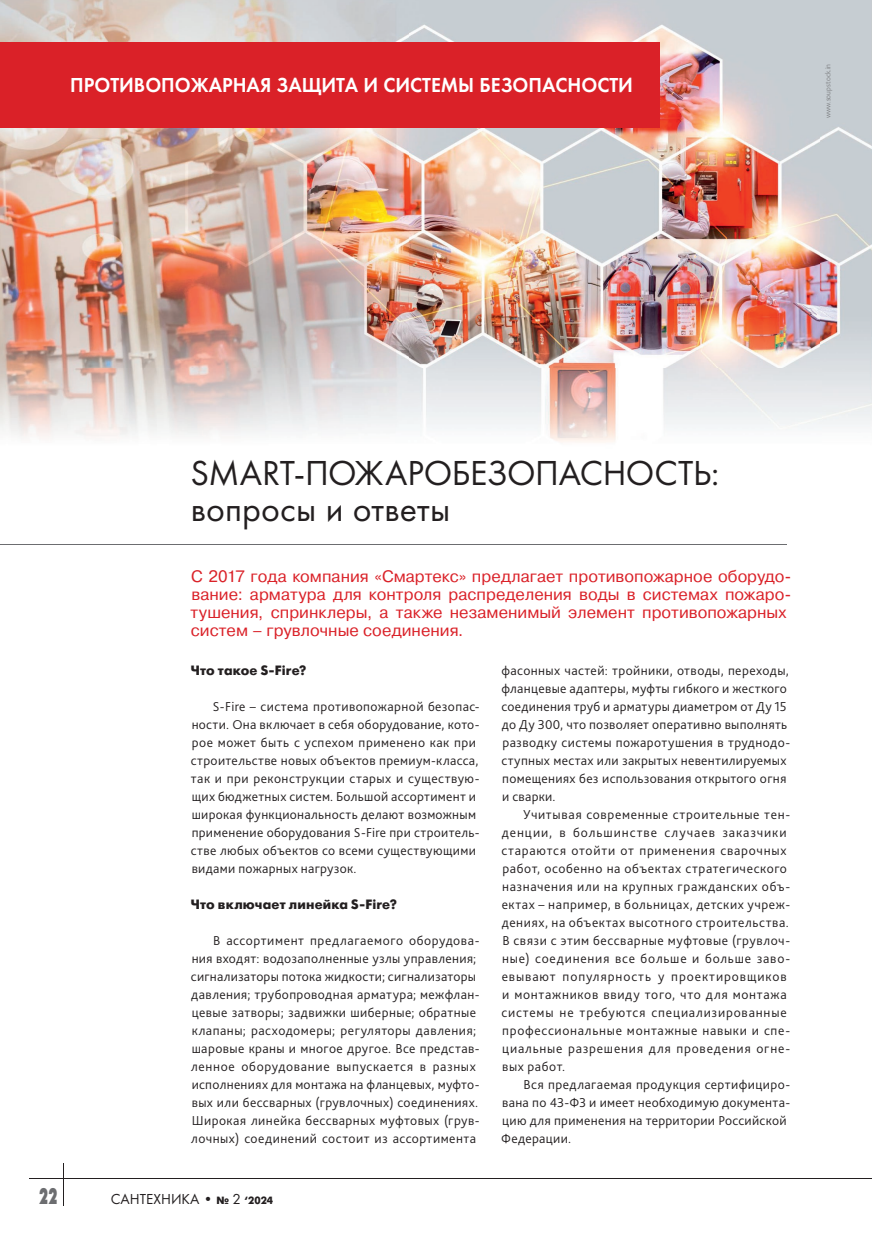
<style>
.page{position:relative;width:872px;height:1234px;background:#fff}
.page>*{position:absolute;margin:0;border:0;box-sizing:border-box;transform-origin:0 0}
.t1{font:36px/36px "Futura";color:#231f20}
.t2{font:22.5px "Futura Futuris XC";color:#6c6d70;scale:.6 1}
.t3{font:21px "Futura Demi";color:#fff;scale:.95 1}
.t4{font:16.5px/18px "Pragmatica";color:#da2128}
.t5{font:15px "Futura";color:#231f20}
.t6{font:300 13.5px/18px "Bliss Pro";letter-spacing:.03em;color:#231f20}
.t7{font:300 13.5px/18px "Bliss Pro";letter-spacing:.05em;color:#231f20}
.t8{font:700 13.5px "Futura Futuris";letter-spacing:.015em;color:#231f20}
.t9{font:300 7.5px "Bliss Pro";color:#808285}
.s1{font-family:"Futura Futuris";font-weight:700;font-size:10.5px}
</style>
<div class="page">
<img style="left:0;top:0;width:872px;height:443px">
<hr style="left:29px;top:1177px;width:842px;height:1px;background:#231f20">
<hr style="left:63px;top:1162px;width:1px;height:43px;background:#231f20">
<div style="left:0;top:43px;width:659px;height:85px;background:#da2128"></div>
<hr style="left:0;top:543px;width:787px;height:1px;background:#6c6d70">
<h3 class="t3" style="left:70px;top:72px;width:594px">ПРОТИВОПОЖАРНАЯ ЗАЩИТА И СИСТЕМЫ БЕЗОПАСНОСТИ</h3>
<p class="t9" style="left:823px;top:118px;width:56px;rotate:-90deg">www.soupstock.in</p>
<h2 class="t2" style="left:39px;top:1183px;width:32px">22</h2>
<h1 class="t1" style="left:190px;top:454px;width:530px">SMART-ПОЖАРОБЕЗОПАСНОСТЬ: вопросы и ответы</h1>
<p class="t4" style="left:191px;top:567px;width:602px">С 2017 года компания «Смартекс» предлагает противопожарное оборудо&shy;вание: арматура для контроля распределения воды в системах пожаро&shy;тушения, спринклеры, а также незаменимый элемент противопожарных систем – грувлочные соединения.</p>
<p class="t8" style="left:191px;top:661px;width:117px">Что такое S-Fire?</p>
<p class="t6" style="left:191px;top:696px;width:290px;text-indent:22px">S-Fire – система противопожарной безопас&shy;ности. Она включает в себя оборудование, кото&shy;рое может быть с успехом применено как при строительстве новых объектов премиум-класса, так и при реконструкции старых и существую&shy;щих бюджетных систем. Большой ассортимент и широкая функциональность делают возможным применение оборудования S-Fire при строитель&shy;стве любых объектов со всеми существующими видами пожарных нагрузок.</p>
<p class="t8" style="left:191px;top:895px;width:208px">Что включает линейка S-Fire?</p>
<p class="t6" style="left:191px;top:930px;width:290px;text-indent:22px">В ассортимент предлагаемого оборудова&shy;ния входят: водозаполненные узлы управления; сигнализаторы потока жидкости; сигнализаторы давления; трубопроводная арматура; межфлан&shy;цевые затворы; задвижки шиберные; обратные клапаны; расходомеры; регуляторы давления; шаровые краны и многое другое. Все представ&shy;ленное оборудование выпускается в разных исполнениях для монтажа на фланцевых, муфто&shy;вых или бессварных (грувлочных) соединениях.<br>Широкая линейка бессварных муфтовых (грув&shy;лочных) соединений состоит из ассортимента</p>
<p class="t5" style="left:111px;top:1189px;width:164px">САНТЕХНИКА • <span class="s1">№</span> 2 <span class="s1">‘2024</span></p>
<p class="t6" style="left:501px;top:660px;width:290px">фасонных частей: тройники, отводы, переходы, фланцевые адаптеры, муфты гибкого и жесткого соединения труб и арматуры диаметром от Ду 15 до Ду 300, что позволяет оперативно выполнять разводку системы пожаротушения в труднодо&shy;ступных местах или закрытых невентилируемых помещениях без использования открытого огня и сварки.</p>
<p class="t7" style="left:501px;top:804px;width:290px;text-indent:22px">Учитывая современные строительные тен&shy;денции, в большинстве случаев заказчики стараются отойти от применения сварочных работ, особенно на объектах стратегического назначения или на крупных гражданских объ&shy;ектах – например, в больницах, детских учреж&shy;дениях, на объектах высотного строительства.<br>В связи с этим бессварные муфтовые (грувлоч&shy;ные) соединения все больше и больше заво&shy;евывают популярность у проектировщиков и монтажников ввиду того, что для монтажа системы не требуются специализированные профессиональные монтажные навыки и спе&shy;циальные разрешения для проведения огне&shy;вых работ.</p>
<p class="t6" style="left:501px;top:1074px;width:290px;text-indent:22px">Вся предлагаемая продукция сертифициро&shy;вана по 43-ФЗ и имеет необходимую документа&shy;цию для применения на территории Российской Федерации.</p>
</div>
